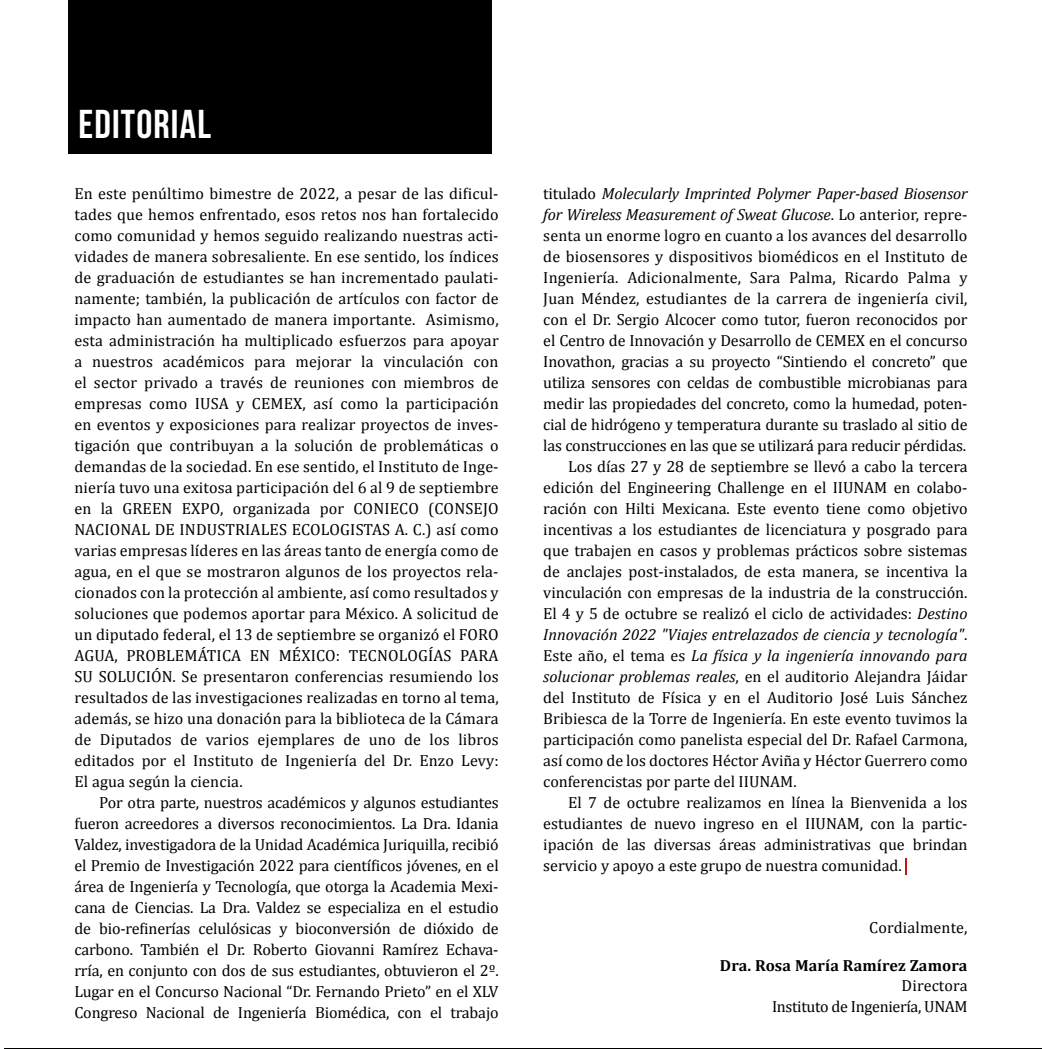
<style>
.page{position:relative;width:1042px;height:1049px;background:#fff}
.page>*{position:absolute;margin:0;border:0;box-sizing:border-box;transform-origin:0 0}
.t1{font:700 40.25px "Bebas Neue";letter-spacing:.03em;color:#fff}
.t2{font:16.1px/21px "Cambria";color:#000;text-align:justify}
.t3{font:italic 16.1px "Cambria";letter-spacing:-.01em;color:#000}
.t4{font:16.1px/21px "Cambria";letter-spacing:-.02em;color:#000;text-align:right}
.t5{font:700 16.1px "Cambria";letter-spacing:.01em;color:#000}
.s1{font-style:normal}
.s2{font-style:italic}
</style>
<div class="page">
<div style="left:68px;top:0;width:424px;height:154px;background:#000"></div>
<hr style="left:5px;top:1048px;width:1037px;height:1px;background:#000">
<svg style="left:905px;top:858px;width:1px;height:16px"></svg>
<h1 class="t1" style="left:78px;top:102px;width:134px">EDITORIAL</h1>
<p class="t2" style="left:74px;top:182px;width:426px">En este penúltimo bimestre de 2022, a pesar de las dificul&shy;tades que hemos enfrentado, esos retos nos han fortalecido como comunidad y hemos seguido realizando nuestras acti&shy;vidades de manera sobresaliente. En ese sentido, los índices de graduación de estudiantes se han incrementado paulati&shy;namente; también, la publicación de artículos con factor de impacto han aumentado de manera importante. Asimismo, esta administración ha multiplicado esfuerzos para apoyar a nuestros académicos para mejorar la vinculación con el sector privado a través de reuniones con miembros de empresas como IUSA y CEMEX, así como la participación en eventos y exposiciones para realizar proyectos de inves&shy;tigación que contribuyan a la solución de problemáticas o demandas de la sociedad. En ese sentido, el Instituto de Inge&shy;niería tuvo una exitosa participación del 6 al 9 de septiembre en la GREEN EXPO, organizada por CONIECO (CONSEJO NACIONAL DE INDUSTRIALES ECOLOGISTAS A. C.) así como varias empresas líderes en las áreas tanto de energía como de agua, en el que se mostraron algunos de los proyectos rela&shy;cionados con la protección al ambiente, así como resultados y soluciones que podemos aportar para México. A solicitud de un diputado federal, el 13 de septiembre se organizó el FORO AGUA, PROBLEMÁTICA EN MÉXICO: TECNOLOGÍAS PARA SU SOLUCIÓN. Se presentaron conferencias resumiendo los resultados de las investigaciones realizadas en torno al tema, además, se hizo una donación para la biblioteca de la Cámara de Diputados de varios ejemplares de uno de los libros editados por el Instituto de Ingeniería del Dr. Enzo Levy:<br>El agua según la ciencia.</p>
<p class="t2" style="left:74px;top:791px;width:426px;text-indent:25px">Por otra parte, nuestros académicos y algunos estudiantes fueron acreedores a diversos reconocimientos. La Dra. Idania Valdez, investigadora de la Unidad Académica Juriquilla, recibió el Premio de Investigación 2022 para científicos jóvenes, en el área de Ingeniería y Tecnología, que otorga la Academia Mexi&shy;cana de Ciencias. La Dra. Valdez se especializa en el estudio de bio-refinerías celulósicas y bioconversión de dióxido de carbono. También el Dr. Roberto Giovanni Ramírez Echava&shy;rría, en conjunto con dos de sus estudiantes, obtuvieron el 2º.<br>Lugar en el Concurso Nacional “Dr. Fernando Prieto” en el XLV Congreso Nacional de Ingeniería Biomédica, con el trabajo</p>
<p class="t3" style="left:543px;top:182px;width:426px"><span class="s1">titulado</span> Molecularly Imprinted Polymer Paper-based Biosensor</p>
<p class="t3" style="left:543px;top:203px;width:426px">for Wireless Measurement of Sweat Glucose<span class="s1">. Lo anterior, repre-</span></p>
<p class="t2" style="left:543px;top:225px;width:426px">senta un enorme logro en cuanto a los avances del desarrollo</p>
<p class="t2" style="left:543px;top:246px;width:426px">de biosensores y dispositivos biomédicos en el Instituto de</p>
<p class="t2" style="left:543px;top:267px;width:426px">Ingeniería. Adicionalmente, Sara Palma, Ricardo Palma y</p>
<p class="t2" style="left:543px;top:288px;width:426px">Juan Méndez, estudiantes de la carrera de ingeniería civil,</p>
<p class="t2" style="left:543px;top:309px;width:426px">con el Dr. Sergio Alcocer como tutor, fueron reconocidos por</p>
<p class="t2" style="left:543px;top:330px;width:426px">el Centro de Innovación y Desarrollo de CEMEX en el concurso</p>
<p class="t2" style="left:543px;top:351px;width:426px">Inovathon, gracias a su proyecto “Sintiendo el concreto” que</p>
<p class="t2" style="left:543px;top:372px;width:426px">utiliza sensores con celdas de combustible microbianas para</p>
<p class="t2" style="left:543px;top:393px;width:426px">medir las propiedades del concreto, como la humedad, poten-</p>
<p class="t2" style="left:543px;top:414px;width:426px">cial de hidrógeno y temperatura durante su traslado al sitio de</p>
<p class="t2" style="left:543px;top:435px;width:424px">las construcciones en las que se utilizará para reducir pérdidas.</p>
<p class="t2" style="left:568px;top:456px;width:401px">Los días 27 y 28 de septiembre se llevó a cabo la tercera</p>
<p class="t2" style="left:543px;top:477px;width:426px">edición del Engineering Challenge en el IIUNAM en colabo-</p>
<p class="t2" style="left:543px;top:498px;width:426px">ración con Hilti Mexicana. Este evento tiene como objetivo</p>
<p class="t2" style="left:543px;top:519px;width:426px">incentivas a los estudiantes de licenciatura y posgrado para</p>
<p class="t2" style="left:543px;top:540px;width:426px">que trabajen en casos y problemas prácticos sobre sistemas</p>
<p class="t2" style="left:543px;top:561px;width:426px">de anclajes post-instalados, de esta manera, se incentiva la</p>
<p class="t2" style="left:543px;top:582px;width:426px">vinculación con empresas de la industria de la construcción.</p>
<p class="t2" style="left:543px;top:603px;width:426px">El 4 y 5 de octubre se realizó el ciclo de actividades: <span class="s2">Destino</span></p>
<p class="t3" style="left:543px;top:623px;width:426px">Innovación 2022 "Viajes entrelazados de ciencia y tecnología"<span class="s1">.</span></p>
<p class="t3" style="left:543px;top:644px;width:426px"><span class="s1">Este año, el tema es</span> La física y la ingeniería innovando para</p>
<p class="t2" style="left:543px;top:666px;width:426px"><span class="s2">solucionar problemas reales</span>, en el auditorio Alejandra Jáidar</p>
<p class="t2" style="left:543px;top:687px;width:426px">del Instituto de Física y en el Auditorio José Luis Sánchez</p>
<p class="t2" style="left:543px;top:708px;width:426px">Bribiesca de la Torre de Ingeniería. En este evento tuvimos la</p>
<p class="t2" style="left:543px;top:729px;width:426px">participación como panelista especial del Dr. Rafael Carmona,</p>
<p class="t2" style="left:543px;top:750px;width:426px">así como de los doctores Héctor Aviña y Héctor Guerrero como</p>
<p class="t2" style="left:543px;top:771px;width:255px">conferencistas por parte del IIUNAM.</p>
<p class="t2" style="left:568px;top:792px;width:401px">El 7 de octubre realizamos en línea la Bienvenida a los</p>
<p class="t2" style="left:543px;top:813px;width:426px">estudiantes de nuevo ingreso en el IIUNAM, con la partic-</p>
<p class="t2" style="left:543px;top:834px;width:426px">ipación de las diversas áreas administrativas que brindan</p>
<p class="t2" style="left:543px;top:855px;width:360px">servicio y apoyo a este grupo de nuestra comunidad.</p>
<p class="t2" style="left:869px;top:916px;width:100px">Cordialmente,</p>
<p class="t5" style="left:720px;top:954px;width:249px">Dra. Rosa María Ramírez Zamora</p>
<p class="t4" style="left:772px;top:974px;width:197px">Directora<br>Instituto de Ingeniería, UNAM</p>
</div>
